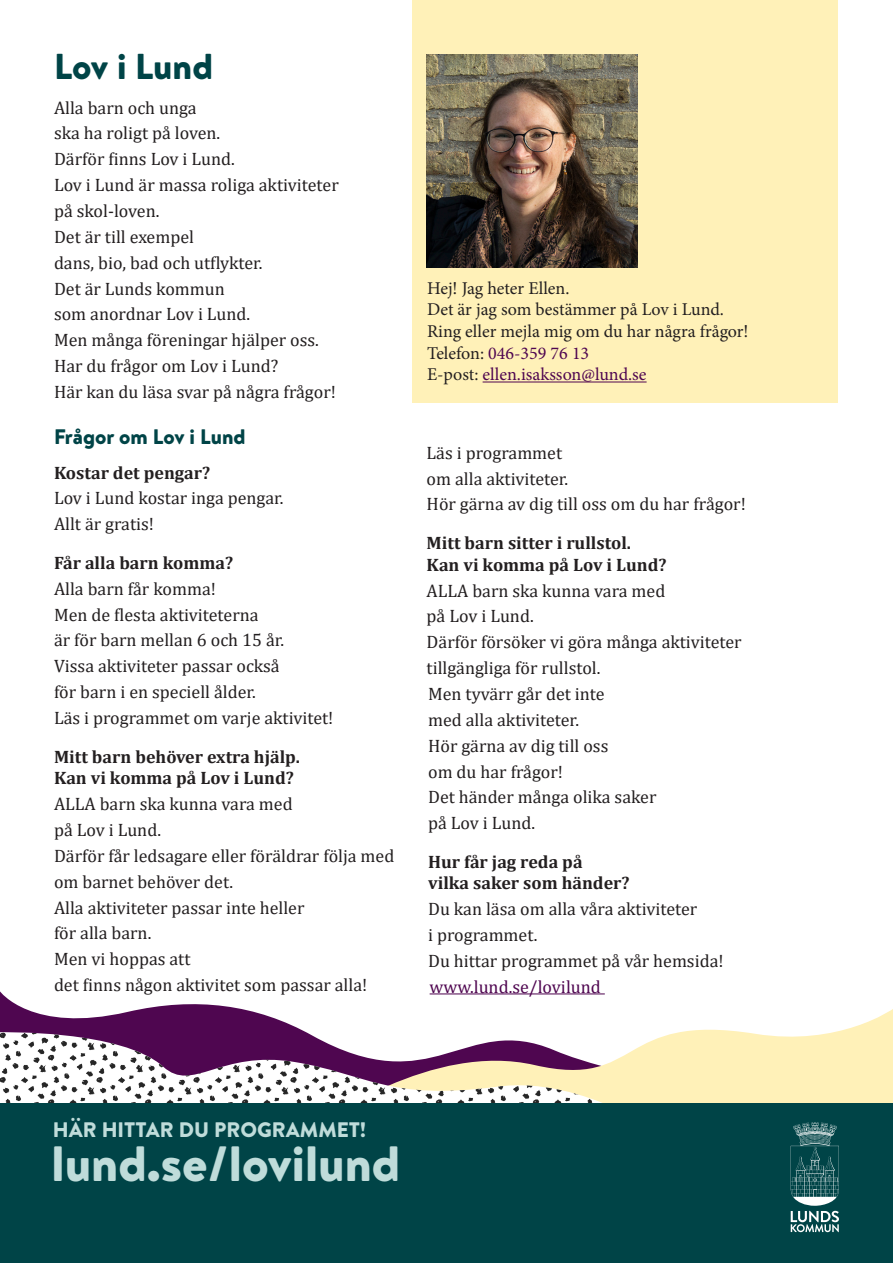
<style>
.page{position:relative;width:893px;height:1263px;background:#fff}
.page>*{position:absolute;margin:0;border:0;box-sizing:border-box;transform-origin:0 0}
.H1-blå{font:900 49.5px "Brandon Text";color:#bfdcda}
.t1{font:900 36px "Brandon Text";letter-spacing:-.005em;color:#004447}
.H2-blå{font:900 21px "Brandon Text";color:#bfdcda}
.t2{font:900 21px "Brandon Text";color:#004447}
.Brödtext{font:18px "Cambria";color:#231f20}
.H3_dialog{font:700 18px/21.6px "Cambria";color:#231f20}
.t3{font:18px "Minion Pro";color:#231f20}
.t4{font:18px "Minion Pro";color:#4f0650}
.Brödtext-2{font:18px "Cambria";color:#4f0650}
.s1{color:#231f20}
</style>
<div class="page">
<div style="left:412px;top:0;width:426px;height:403px;background:#fff1b8"></div>
<hr style="left:483px;top:382px;width:164px;height:1px;background:#4f0650">
<img style="left:427px;top:54px;width:211px;height:214px">
<svg style="left:0;top:991px;width:605px;height:38px"></svg>
<svg style="left:149px;top:1009px;width:744px;height:94px;fill:#fff1b8"></svg>
<svg style="left:0;top:1029px;width:673px;height:3px"></svg>
<img style="left:0;top:1032px;width:673px;height:71px">
<div style="left:0;top:1103px;width:893px;height:160px;background:#004447"></div>
<svg style="left:791px;top:1122px;width:48px;height:110px"></svg>
<h1 class="t1" style="left:54px;top:41px;width:161px">Lov i Lund</h1>
<p class="Brödtext" style="left:54px;top:97px;width:144px">Alla barn och unga</p>
<p class="Brödtext" style="left:54px;top:123px;width:168px">ska ha roligt på loven.</p>
<p class="Brödtext" style="left:54px;top:149px;width:182px">Därför finns Lov i Lund.</p>
<p class="Brödtext" style="left:54px;top:174px;width:286px">Lov i Lund är massa roliga aktiviteter</p>
<p class="Brödtext" style="left:54px;top:200px;width:107px">på skol-loven.</p>
<p class="Brödtext" style="left:54px;top:226px;width:142px">Det är till exempel</p>
<p class="Brödtext" style="left:54px;top:252px;width:210px">dans, bio, bad och utflykter.</p>
<p class="Brödtext" style="left:54px;top:278px;width:172px">Det är Lunds kommun</p>
<p class="Brödtext" style="left:54px;top:304px;width:198px">som anordnar Lov i Lund.</p>
<p class="Brödtext" style="left:54px;top:329px;width:266px">Men många föreningar hjälper oss.</p>
<p class="Brödtext" style="left:54px;top:355px;width:226px">Har du frågor om Lov i Lund?</p>
<p class="Brödtext" style="left:54px;top:381px;width:284px">Här kan du läsa svar på några frågor!</p>
<h2 class="t2" style="left:54px;top:422px;width:193px">Frågor om Lov i Lund</h2>
<p class="H3_dialog" style="left:54px;top:461px;width:158px">Kostar det pengar?</p>
<p class="Brödtext" style="left:54px;top:488px;width:231px">Lov i Lund kostar inga pengar.</p>
<p class="Brödtext" style="left:54px;top:513px;width:102px">Allt är gratis!</p>
<p class="H3_dialog" style="left:54px;top:551px;width:181px">Får alla barn komma?</p>
<p class="Brödtext" style="left:54px;top:578px;width:163px">Alla barn får komma!</p>
<p class="Brödtext" style="left:54px;top:604px;width:206px">Men de flesta aktiviteterna</p>
<p class="Brödtext" style="left:54px;top:630px;width:232px">är för barn mellan 6 och 15 år.</p>
<p class="Brödtext" style="left:54px;top:656px;width:227px">Vissa aktiviteter passar också</p>
<p class="Brödtext" style="left:54px;top:681px;width:203px">för barn i en speciell ålder.</p>
<p class="Brödtext" style="left:54px;top:707px;width:281px">Läs i programmet om varje aktivitet!</p>
<p class="H3_dialog" style="left:54px;top:745px;width:248px">Mitt barn behöver extra hjälp.<br>Kan vi komma på Lov i Lund?</p>
<p class="Brödtext" style="left:54px;top:793px;width:240px">ALLA barn ska kunna vara med</p>
<p class="Brödtext" style="left:54px;top:819px;width:109px">på Lov i Lund.</p>
<p class="Brödtext" style="left:54px;top:845px;width:342px">Därför får ledsagare eller föräldrar följa med</p>
<p class="Brödtext" style="left:54px;top:871px;width:181px">om barnet behöver det.</p>
<p class="Brödtext" style="left:54px;top:897px;width:252px">Alla aktiviteter passar inte heller</p>
<p class="Brödtext" style="left:54px;top:923px;width:99px">för alla barn.</p>
<p class="Brödtext" style="left:54px;top:948px;width:138px">Men vi hoppas att</p>
<p class="Brödtext" style="left:54px;top:974px;width:315px">det finns någon aktivitet som passar alla!</p>
<p class="t3" style="left:427px;top:276px;width:144px">Hej! Jag heter Ellen.</p>
<p class="t3" style="left:427px;top:298px;width:298px">Det är jag som bestämmer på Lov i Lund.</p>
<p class="t3" style="left:427px;top:319px;width:323px">Ring eller mejla mig om du har några frågor!</p>
<p class="t4" style="left:427px;top:341px;width:164px"><span class="s1">Telefon:</span> 046-359 76 13</p>
<p class="t4" style="left:427px;top:362px;width:221px"><span class="s1">E-post:</span> ellen.isaksson@lund.se</p>
<p class="Brödtext" style="left:427px;top:442px;width:137px">Läs i programmet</p>
<p class="Brödtext" style="left:427px;top:468px;width:143px">om alla aktiviteter.</p>
<p class="Brödtext" style="left:427px;top:494px;width:321px">Hör gärna av dig till oss om du har frågor!</p>
<p class="H3_dialog" style="left:427px;top:531px;width:241px">Mitt barn sitter i rullstol.<br>Kan vi komma på Lov i Lund?</p>
<p class="Brödtext" style="left:427px;top:580px;width:240px">ALLA barn ska kunna vara med</p>
<p class="Brödtext" style="left:427px;top:606px;width:109px">på Lov i Lund.</p>
<p class="Brödtext" style="left:427px;top:631px;width:316px">Därför försöker vi göra många aktiviteter</p>
<p class="Brödtext" style="left:427px;top:657px;width:175px">tillgängliga för rullstol.</p>
<p class="Brödtext" style="left:428px;top:683px;width:178px">Men tyvärr går det inte</p>
<p class="Brödtext" style="left:428px;top:709px;width:152px">med alla aktiviteter.</p>
<p class="Brödtext" style="left:428px;top:735px;width:182px">Hör gärna av dig till oss</p>
<p class="Brödtext" style="left:428px;top:761px;width:136px">om du har frågor!</p>
<p class="Brödtext" style="left:428px;top:787px;width:230px">Det händer många olika saker</p>
<p class="Brödtext" style="left:428px;top:812px;width:109px">på Lov i Lund.</p>
<p class="H3_dialog" style="left:428px;top:850px;width:203px">Hur får jag reda på<br>vilka saker som händer?</p>
<p class="Brödtext" style="left:428px;top:898px;width:271px">Du kan läsa om alla våra aktiviteter</p>
<p class="Brödtext" style="left:428px;top:924px;width:111px">i programmet.</p>
<p class="Brödtext" style="left:428px;top:950px;width:297px">Du hittar programmet på vår hemsida!</p>
<p class="Brödtext-2" style="left:430px;top:976px;width:173px">www.lund.se/lovilund</p>
<p class="H2-blå" style="left:53px;top:1115px;width:315px">HÄR HITTAR DU PROGRAMMET!</p>
<p class="H1-blå" style="left:51px;top:1128px;width:350px">lund.se/lovilund</p>
</div>
